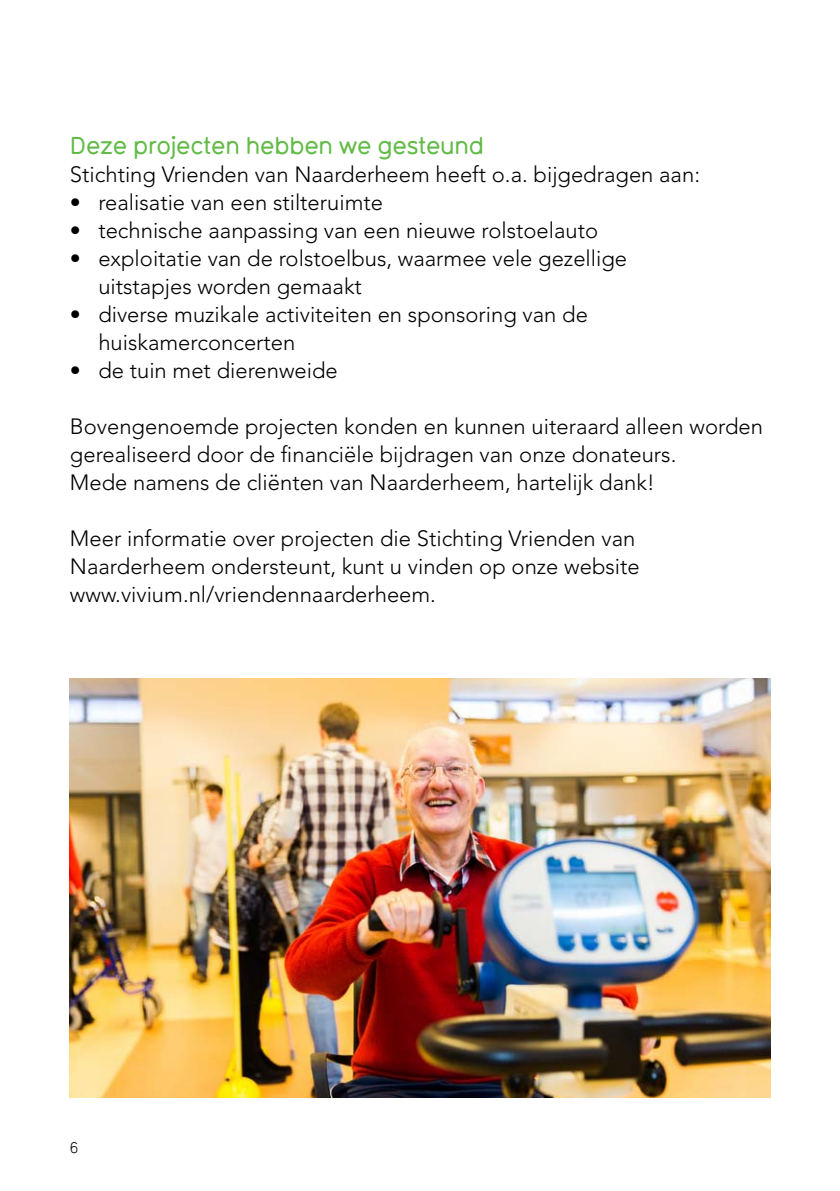
<style>
.page{position:relative;width:840px;height:1191px;background:#fff}
.page>*{position:absolute;margin:0;border:0;box-sizing:border-box;transform-origin:0 0}
.t1{font:24px "Typ Med";letter-spacing:-.03em;color:#62bb46}
.t2{font:300 22px/28px "Avenir LT Std";color:#000}
.t3{font:15px "Typ Reg Bol";color:#000}
</style>
<div class="page">
<img style="left:70px;top:678px;width:699px;height:419px">
<p class="t1" style="left:70px;top:129px;width:415px">Deze projecten hebben we gesteund</p>
<p class="t2" style="left:70px;top:160px;width:631px">Stichting Vrienden van Naarderheem heeft o.a. bijgedragen aan:</p>
<p class="t2" style="left:70px;top:188px;width:314px">• realisatie van een stilteruimte</p>
<p class="t2" style="left:70px;top:216px;width:529px">• technische aanpassing van een nieuwe rolstoelauto</p>
<p class="t2" style="left:98px;top:244px;width:530px;text-indent:-28px">• exploitatie van de rolstoelbus, waarmee vele gezellige uitstapjes worden gemaakt</p>
<p class="t2" style="left:98px;top:300px;width:491px;text-indent:-28px">• diverse muzikale activiteiten en sponsoring van de huiskamerconcerten</p>
<p class="t2" style="left:70px;top:356px;width:269px">• de tuin met dierenweide</p>
<p class="t2" style="left:70px;top:412px;width:694px">Bovengenoemde projecten konden en kunnen uiteraard alleen worden gerealiseerd door de financiële bijdragen van onze donateurs.<br>Mede namens de cliënten van Naarderheem, hartelijk dank!</p>
<p class="t2" style="left:70px;top:524px;width:571px">Meer informatie over projecten die Stichting Vrienden van<br>Naarderheem ondersteunt, kunt u vinden op onze website www.vivium.nl/vriendennaarderheem.</p>
<p class="t3" style="left:70px;top:1137px;width:10px">6</p>
</div>
